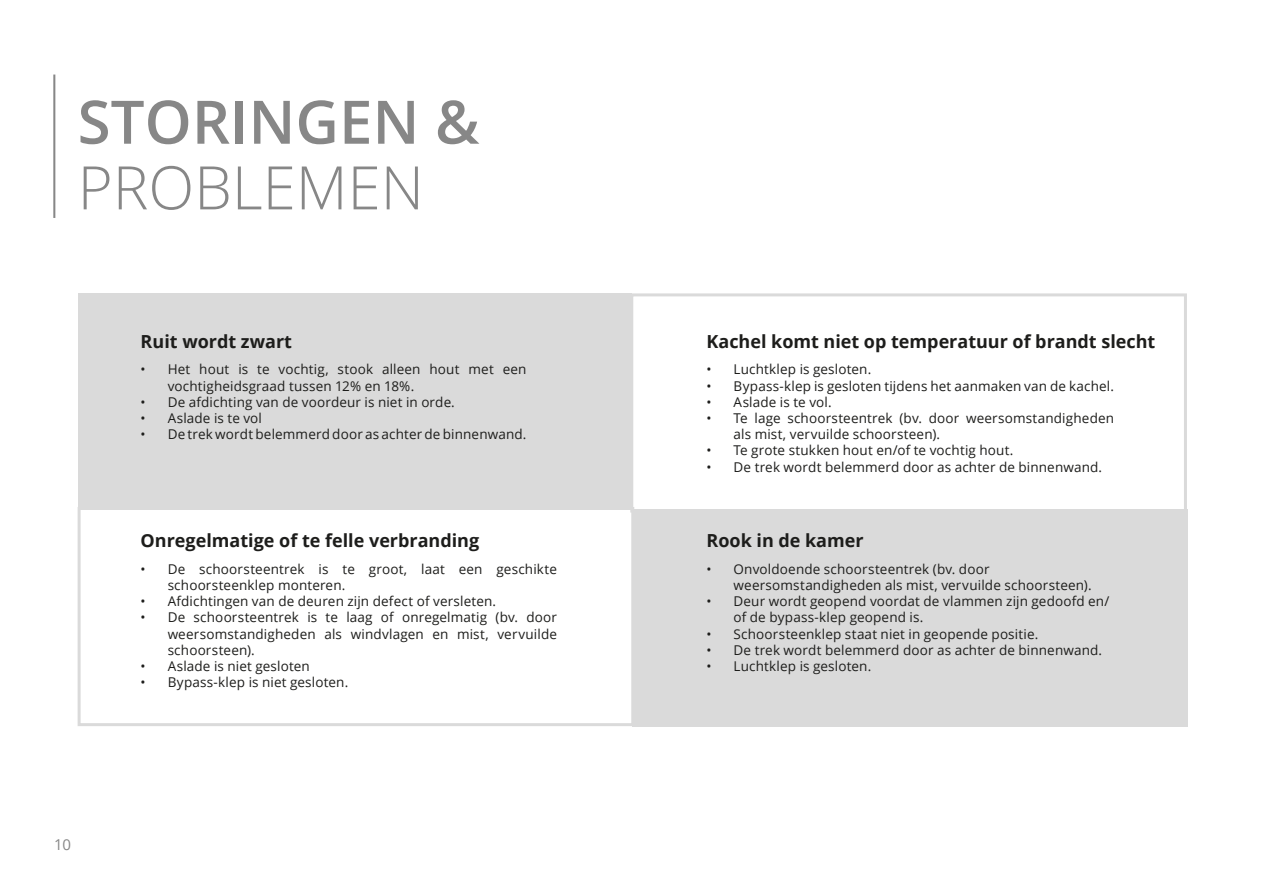
<style>
.page{position:relative;width:1263px;height:893px;background:#fff}
.page>*{position:absolute;margin:0;border:0;box-sizing:border-box;transform-origin:0 0}
.H1_-_Rechtsboven_-_light{font:600 60px "Open Sans";color:#878787}
.H1_-_Rechtsboven_-_light-2{font:300 60px "Open Sans";color:#878787}
.Basis_Streep_-_Altech_Grey{font:700 18px "Open Sans";color:#1d1d1b}
.t1{font:15px "Open Sans";color:#878787}
.t2{font:13.5px/16.2px "Open Sans";letter-spacing:.01em;color:#1d1d1b}
</style>
<div class="page">
<div style="left:632px;top:510px;width:555px;height:217px;background:#dadada"></div>
<div style="left:78px;top:294px;width:554px;height:216px;background:#dadada"></div>
<hr style="left:53px;top:75px;width:2px;height:143px;background:#878787">
<div style="left:78px;top:507px;width:556px;height:219px;border:3px solid #dadada"></div>
<div style="left:630px;top:293px;width:557px;height:220px;border:3px solid #dadada"></div>
<p class="H1_-_Rechtsboven_-_light" style="left:78px;top:81px;width:403px">STORINGEN &amp;</p>
<p class="H1_-_Rechtsboven_-_light-2" style="left:78px;top:146px;width:348px">PROBLEMEN</p>
<p class="Basis_Streep_-_Altech_Grey" style="left:141px;top:328px;width:153px">Ruit wordt zwart</p>
<p class="t2" style="left:168px;top:361px;width:360px;text-indent:-27px">• Het hout is te vochtig, stook alleen hout met een vochtigheidsgraad tussen 12% en 18%.</p>
<p class="t2" style="left:141px;top:393px;width:316px">• De afdichting van de voordeur is niet in orde.</p>
<p class="t2" style="left:141px;top:410px;width:123px">• Aslade is te vol</p>
<p class="t2" style="left:141px;top:426px;width:387px">• De trek wordt belemmerd door as achter de binnenwand.</p>
<p class="Basis_Streep_-_Altech_Grey" style="left:141px;top:528px;width:340px">Onregelmatige of te felle verbranding</p>
<p class="t2" style="left:168px;top:560px;width:391px;text-indent:-27px">• De schoorsteentrek is te groot, laat een geschikte schoorsteenklep monteren.</p>
<p class="t2" style="left:141px;top:593px;width:357px">• Afdichtingen van de deuren zijn defect of versleten.</p>
<p class="t2" style="left:168px;top:609px;width:391px;text-align:justify;text-indent:-27px">• De schoorsteentrek is te laag of onregelmatig (bv. door weersomstandigheden als windvlagen en mist, vervuilde schoorsteen).</p>
<p class="t2" style="left:141px;top:658px;width:171px">• Aslade is niet gesloten</p>
<p class="t2" style="left:141px;top:674px;width:209px">• Bypass-klep is niet gesloten.</p>
<p class="t1" style="left:54px;top:835px;width:19px">10</p>
<p class="Basis_Streep_-_Altech_Grey" style="left:706px;top:328px;width:450px">Kachel komt niet op temperatuur of brandt slecht</p>
<p class="t2" style="left:706px;top:361px;width:166px">• Luchtklep is gesloten.</p>
<p class="t2" style="left:706px;top:377px;width:409px">• Bypass-klep is gesloten tijdens het aanmaken van de kachel.</p>
<p class="t2" style="left:706px;top:393px;width:127px">• Aslade is te vol.</p>
<p class="t2" style="left:733px;top:410px;width:382px;text-indent:-27px">• Te lage schoorsteentrek (bv. door weersomstandigheden als mist, vervuilde schoorsteen).</p>
<p class="t2" style="left:706px;top:442px;width:308px">• Te grote stukken hout en/of te vochtig hout.</p>
<p class="t2" style="left:706px;top:458px;width:397px">• De trek wordt belemmerd door as achter de binnenwand.</p>
<p class="Basis_Streep_-_Altech_Grey" style="left:706px;top:528px;width:159px">Rook in de kamer</p>
<p class="t2" style="left:733px;top:560px;width:360px;text-indent:-27px">• Onvoldoende schoorsteentrek (bv. door weersomstandigheden als mist, vervuilde schoorsteen).</p>
<p class="t2" style="left:733px;top:593px;width:377px;text-indent:-27px">• Deur wordt geopend voordat de vlammen zijn gedoofd en/ of de bypass-klep geopend is.</p>
<p class="t2" style="left:706px;top:625px;width:333px">• Schoorsteenklep staat niet in geopende positie.</p>
<p class="t2" style="left:706px;top:641px;width:397px">• De trek wordt belemmerd door as achter de binnenwand.</p>
<p class="t2" style="left:706px;top:658px;width:166px">• Luchtklep is gesloten.</p>
</div>
